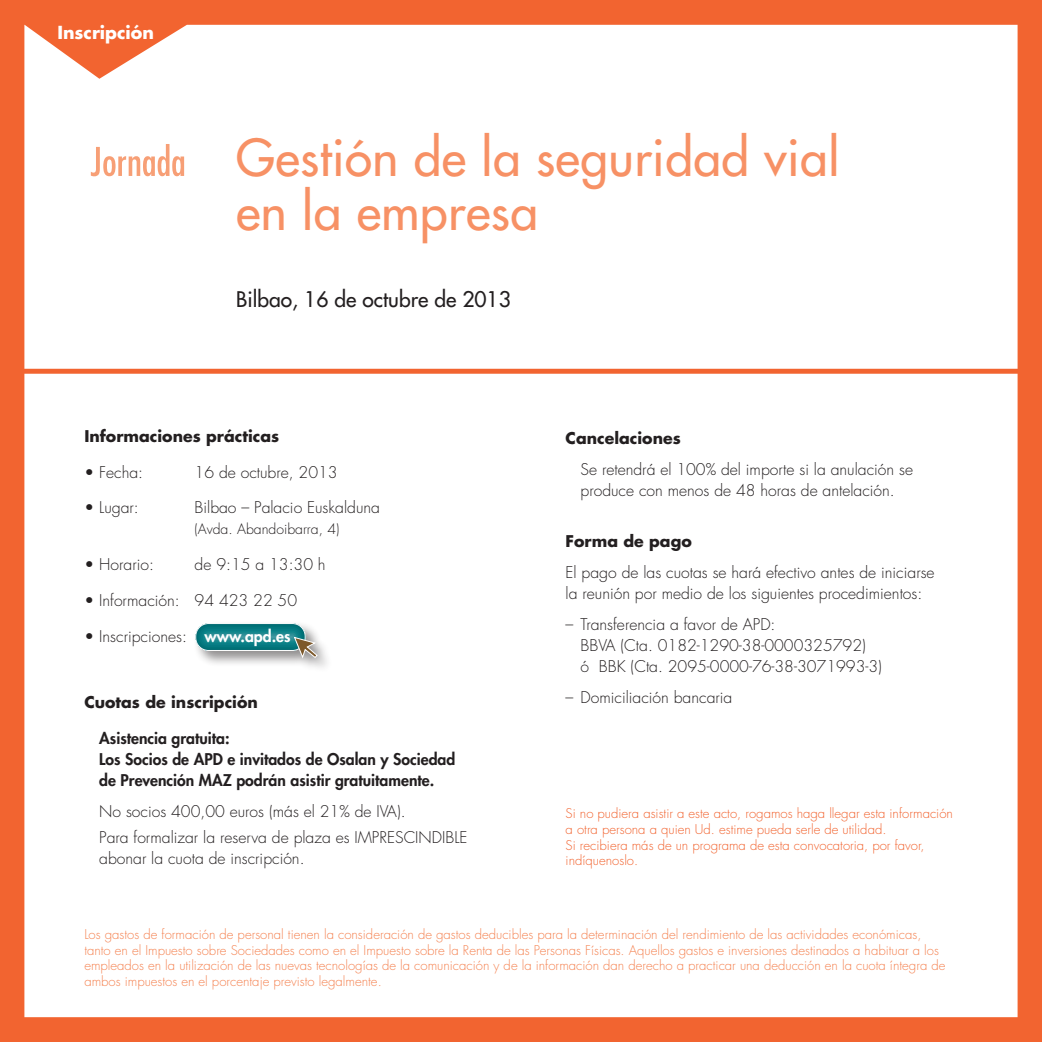
<style>
.page{position:relative;width:1042px;height:1042px;background:#f26430}
.page>*{position:absolute;margin:0;border:0;box-sizing:border-box;transform-origin:0 0}
.t1{font:49.7px/54.1px "Futura";letter-spacing:.01em;color:#f79165}
.t2{font:21px "Futura";color:#231f20}
.t3{font:700 17.5px "Futura";color:#fff}
.t4{font:300 15.75px/21px "Futura";color:#231f20}
.t5{font:800 15.75px/21px "Futura";color:#231f20}
.t6{font:700 15.75px "Futura";color:#231f20}
.t7{font:300 14px "Futura";color:#231f20}
.t8{font:300 13.12px/15.8px "Futura";color:#f58352}
.t9{font:300 13.12px/15.8px "Futura";color:#f26430}
.s1{font-weight:800;color:#fff}
</style>
<div class="page">
<div style="left:24px;top:25px;width:993px;height:992px;background:#fff"></div>
<svg style="left:91px;top:144px;width:93px;height:32px;background:#fcddcf"></svg>
<div style="left:193px;top:620px;width:139px;height:53px;background:#231f20;opacity:.5"></div>
<svg style="left:196px;top:623px;width:122px;height:36px;background:#5a9a9d"></svg>
<div style="left:15px;top:369px;width:1008px;height:5px;background:#f26430"></div>
<p class="t3" style="left:57px;top:20px;width:98px">Inscripción</p>
<p class="t1" style="left:236px;top:130px;width:605px">Gestión de la seguridad vial en la empresa</p>
<p class="t2" style="left:236px;top:286px;width:276px">Bilbao, 16 de octubre de 2013</p>
<p class="t6" style="left:84px;top:425px;width:196px">Informaciones prácticas</p>
<p class="t4" style="left:84px;top:461px;width:60px">• Fecha:</p>
<p class="t4" style="left:195px;top:461px;width:145px">16 de octubre, 2013</p>
<p class="t4" style="left:84px;top:497px;width:56px">• Lugar:</p>
<p class="t4" style="left:195px;top:497px;width:187px">Bilbao – Palacio Euskalduna</p>
<p class="t7" style="left:195px;top:520px;width:146px">(Avda. Abandoibarra, 4)</p>
<p class="t4" style="left:84px;top:554px;width:71px">• Horario:</p>
<p class="t4" style="left:195px;top:554px;width:133px">de 9:15 a 13:30 h</p>
<p class="t4" style="left:84px;top:590px;width:214px">• Información: 94 423 22 50</p>
<p class="t4" style="left:84px;top:626px;width:208px">• Inscripciones: <span class="s1">www.apd.es</span></p>
<p class="t6" style="left:84px;top:691px;width:175px">Cuotas de inscripción</p>
<p class="t5" style="left:99px;top:727px;width:132px">Asistencia gratuita:</p>
<p class="t5" style="left:99px;top:748px;width:358px">Los Socios de APD e invitados de Osalan y Sociedad de Prevención MAZ podrán asistir gratuitamente.</p>
<p class="t4" style="left:99px;top:800px;width:308px">No socios 400,00 euros (más el 21% de IVA).</p>
<p class="t4" style="left:99px;top:826px;width:370px">Para formalizar la reserva de plaza es IMPRESCINDIBLE abonar la cuota de inscripción.</p>
<p class="t6" style="left:566px;top:427px;width:117px">Cancelaciones</p>
<p class="t4" style="left:580px;top:459px;width:334px">Se retendrá el 100% del importe si la anulación se produce con menos de 48 horas de antelación.</p>
<p class="t6" style="left:566px;top:530px;width:128px">Forma de pago</p>
<p class="t4" style="left:566px;top:562px;width:370px">El pago de las cuotas se hará efectivo antes de iniciarse la reunión por medio de los siguientes procedimientos:</p>
<p class="t4" style="left:566px;top:614px;width:211px">– Transferencia a favor de APD:</p>
<p class="t4" style="left:580px;top:635px;width:287px">BBVA (Cta. 0182-1290-38-0000325792)</p>
<p class="t4" style="left:580px;top:656px;width:303px">ó BBK (Cta. 2095-0000-76-38-3071993-3)</p>
<p class="t4" style="left:566px;top:687px;width:168px">– Domiciliación bancaria</p>
<p class="t9" style="left:566px;top:805px;width:389px">Si no pudiera asistir a este acto, rogamos haga llegar esta información a otra persona a quien Ud. estime pueda serle de utilidad.</p>
<p class="t9" style="left:566px;top:837px;width:360px">Si recibiera más de un programa de esta convocatoria, por favor, indíquenoslo.</p>
<p class="t8" style="left:84px;top:926px;width:862px">Los gastos de formación de personal tienen la consideración de gastos deducibles para la determinación del rendimiento de las actividades económicas, tanto en el Impuesto sobre Sociedades como en el Impuesto sobre la Renta de las Personas Físicas. Aquellos gastos e inversiones destinados a habituar a los empleados en la utilización de las nuevas tecnologías de la comunicación y de la información dan derecho a practicar una deducción en la cuota íntegra de ambos impuestos en el porcentaje previsto legalmente.</p>
</div>
